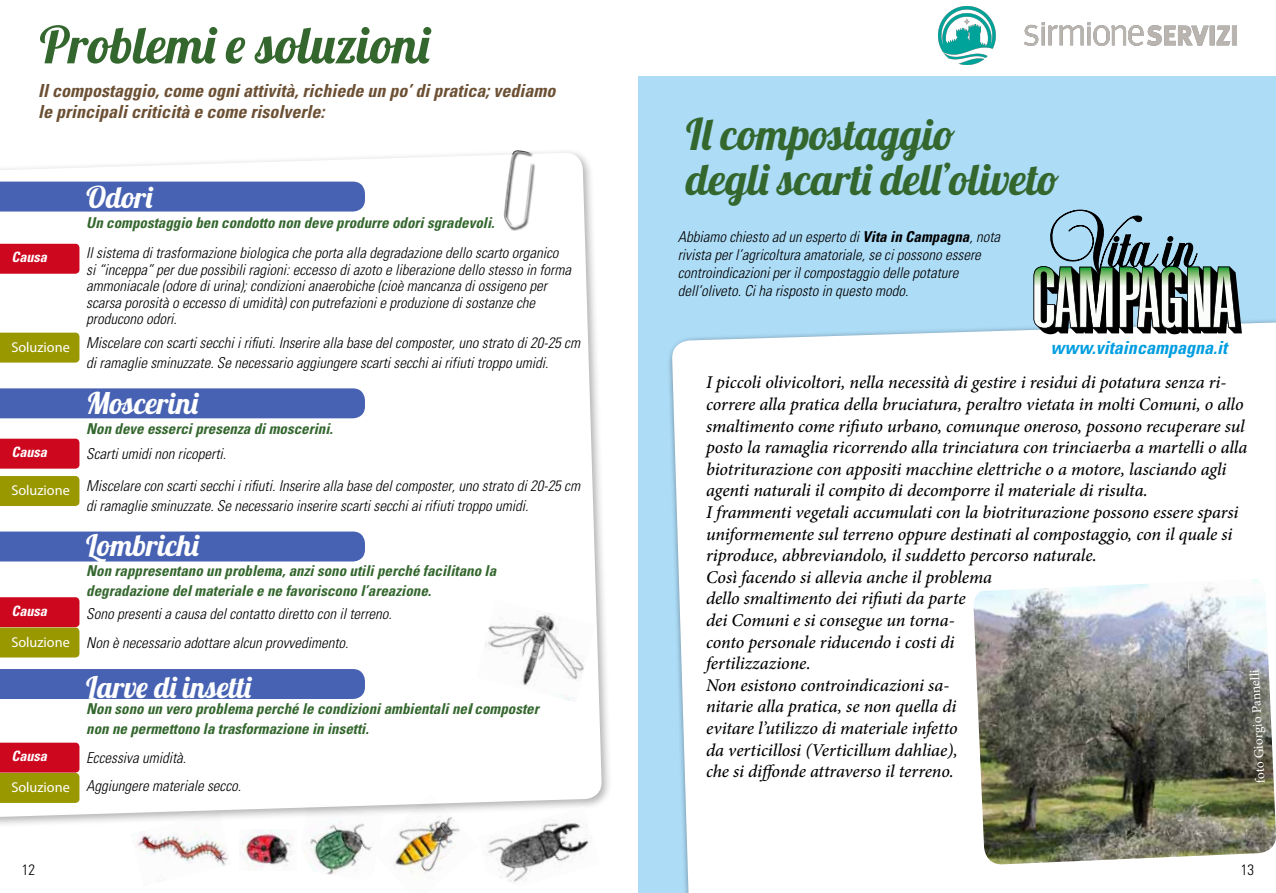
<style>
.page{position:relative;width:1276px;height:893px;background:#fff}
.page>*{position:absolute;margin:0;border:0;box-sizing:border-box;transform-origin:0 0}
.t1{font:51px "Lobster 1.4";color:#34672e}
.t2{font:43.5px/45px "Lobster 1.4";letter-spacing:.01em;color:#34672e}
.t3{font:30px "Lobster 1.4";color:#fff}
.t4{font:italic 500 18px/21.6px "Minion Pro";letter-spacing:-.005em;color:#000}
.t5{font:italic 700 condensed 18px/21px "Univers LT Std";color:#6c5034}
.t6{font:italic 700 condensed 18px "Univers LT Std";color:#009ee0}
.t7{font:italic 300 condensed 15px/16.5px "Univers LT Std";color:#000}
.t8{font:italic 700 condensed 15px/20px "Univers LT Std";color:#34672e}
.t9{font:300 condensed 15px "Univers";color:#000}
.t10{font:italic 700 condensed 14.25px "Univers LT Std";color:#fff}
.t11{font:13.5px "Minion Pro";color:#fff}
.s1{font-weight:700}
</style>
<div class="page">
<img style="left:309px;top:828px;width:61px;height:47px">
<img style="left:136px;top:831px;width:92px;height:35px">
<img style="left:370px;top:828px;width:90px;height:46px">
<div style="left:638px;top:77px;width:638px;height:816px;background:#addcf7"></div>
<div style="left:0;top:148px;width:612px;height:680px;background:#000;opacity:.75"></div>
<svg style="left:0;top:152px;width:602px;height:665px"></svg>
<div style="left:504px;top:151px;width:32px;height:80px;background:#000;opacity:.75"></div>
<img style="left:503px;top:150px;width:28px;height:77px">
<div style="left:0;top:182px;width:365px;height:30px;background:#4762b2"></div>
<div style="left:0;top:244px;width:79px;height:30px;background:#cd071e"></div>
<div style="left:0;top:439px;width:79px;height:30px;background:#cd071e"></div>
<div style="left:0;top:333px;width:79px;height:30px;background:#999800"></div>
<div style="left:0;top:476px;width:79px;height:30px;background:#999800"></div>
<svg style="left:0;top:597px;width:79px;height:60px;background:#b45112"></svg>
<svg style="left:0;top:743px;width:79px;height:60px;background:#b35110"></svg>
<div style="left:0;top:388px;width:365px;height:30px;background:#4762b2"></div>
<div style="left:0;top:531px;width:365px;height:30px;background:#4762b2"></div>
<div style="left:0;top:669px;width:365px;height:30px;background:#4762b2"></div>
<div style="left:671px;top:321px;width:605px;height:572px;background:#fff"></div>
<svg style="left:1033px;top:210px;width:208px;height:124px"></svg>
<img style="left:973px;top:579px;width:303px;height:286px">
<img style="left:240px;top:829px;width:54px;height:39px">
<img style="left:477px;top:807px;width:123px;height:75px">
<img style="left:476px;top:600px;width:119px;height:102px">
<img style="left:938px;top:6px;width:298px;height:58px">
<h1 class="t1" style="left:40px;top:12px;width:391px">Problemi e soluzioni</h1>
<p class="t5" style="left:38px;top:80px;width:518px">Il compostaggio, come ogni attività, richiede un po’ di pratica; vediamo le principali criticità e come risolverle:</p>
<p class="t10" style="left:11px;top:248px;width:37px">Causa</p>
<p class="t10" style="left:11px;top:338px;width:60px">Soluzione</p>
<p class="t10" style="left:11px;top:443px;width:37px">Causa</p>
<p class="t10" style="left:11px;top:482px;width:60px">Soluzione</p>
<p class="t10" style="left:11px;top:602px;width:37px">Causa</p>
<p class="t10" style="left:11px;top:633px;width:60px">Soluzione</p>
<p class="t10" style="left:11px;top:747px;width:37px">Causa</p>
<p class="t10" style="left:11px;top:778px;width:60px">Soluzione</p>
<h3 class="t3" style="left:86px;top:178px;width:68px">Odori</h3>
<p class="t8" style="left:86px;top:213px;width:410px">Un compostaggio ben condotto non deve produrre odori sgradevoli.</p>
<p class="t7" style="left:86px;top:245px;width:486px">Il sistema di trasformazione biologica che porta alla degradazione dello scarto organico si “inceppa” per due possibili ragioni: eccesso di azoto e liberazione dello stesso in forma ammoniacale (odore di urina); condizioni anaerobiche (cioè mancanza di ossigeno per scarsa porosità o eccesso di umidità) con putrefazioni e produzione di sostanze che producono odori.</p>
<p class="t7" style="left:86px;top:333px;width:495px;line-height:20px">Miscelare con scarti secchi i rifiuti. Inserire alla base del composter, uno strato di 20-25 cm di ramaglie sminuzzate. Se necessario aggiungere scarti secchi ai rifiuti troppo umidi.</p>
<h3 class="t3" style="left:86px;top:384px;width:113px">Moscerini</h3>
<p class="t8" style="left:86px;top:418px;width:248px">Non deve esserci presenza di moscerini.</p>
<p class="t7" style="left:86px;top:438px;width:495px;line-height:31.5px">Scarti umidi non ricoperti.<br>Miscelare con scarti secchi i rifiuti. Inserire alla base del composter, uno strato di 20-25 cm</p>
<p class="t7" style="left:86px;top:497px;width:444px">di ramaglie sminuzzate. Se necessario inserire scarti secchi ai rifiuti troppo umidi.</p>
<h3 class="t3" style="left:86px;top:526px;width:114px">Lombrichi</h3>
<p class="t8" style="left:86px;top:561px;width:411px">Non rappresentano un problema, anzi sono utili perché facilitano la degradazione del materiale e ne favoriscono l’areazione.</p>
<p class="t7" style="left:86px;top:600px;width:307px;line-height:28.5px">Sono presenti a causa del contatto diretto con il terreno.<br>Non è necessario adottare alcun provvedimento.</p>
<h3 class="t3" style="left:86px;top:668px;width:166px">Larve di insetti</h3>
<p class="t8" style="left:86px;top:699px;width:454px">Non sono un vero problema perché le condizioni ambientali nel composter non ne permettono la trasformazione in insetti.</p>
<p class="t7" style="left:86px;top:743px;width:156px;line-height:28.5px">Eccessiva umidità.<br>Aggiungere materiale secco.</p>
<h2 class="t2" style="left:686px;top:111px;width:374px">Il compostaggio<br>degli scarti dell’oliveto</h2>
<p class="t7" style="left:677px;top:228px;width:324px;line-height:18px">Abbiamo chiesto ad un esperto di <span class="s1">Vita in Campagna</span>, nota rivista per l’agricoltura amatoriale, se ci possono essere controindicazioni per il compostaggio delle potature dell’oliveto. Ci ha risposto in questo modo.</p>
<p class="t6" style="left:1050px;top:337px;width:178px">www.vitaincampagna.it</p>
<p class="t4" style="left:706px;top:372px;width:543px">I piccoli olivicoltori, nella necessità di gestire i residui di potatura senza ri&shy;correre alla pratica della bruciatura, peraltro vietata in molti Comuni, o allo smaltimento come rifiuto urbano, comunque oneroso, possono recuperare sul posto la ramaglia ricorrendo alla trinciatura con trinciaerba a martelli o alla biotriturazione con appositi macchine elettriche o a motore, lasciando agli agenti naturali il compito di decomporre il materiale di risulta.<br>I frammenti vegetali accumulati con la biotriturazione possono essere sparsi uniformemente sul terreno oppure destinati al compostaggio, con il quale si riproduce, abbreviandolo, il suddetto percorso naturale.<br>Così facendo si allevia anche il problema<br>dello smaltimento dei rifiuti da parte<br>dei Comuni e si consegue un torna-<br>conto personale riducendo i costi di<br>fertilizzazione.<br>Non esistono controindicazioni sa-<br>nitarie alla pratica, se non quella di<br>evitare l’utilizzo di materiale infetto<br>da verticillosi (Verticillum dahliae),<br>che si diffonde attraverso il terreno.</p>
<p class="t11" style="left:1251px;top:783px;width:115px;rotate:-93deg">foto Giorgio Pannelli</p>
<p class="t9" style="left:22px;top:861px;width:15px">12</p>
<p class="t9" style="left:1241px;top:861px;width:15px">13</p>
</div>
